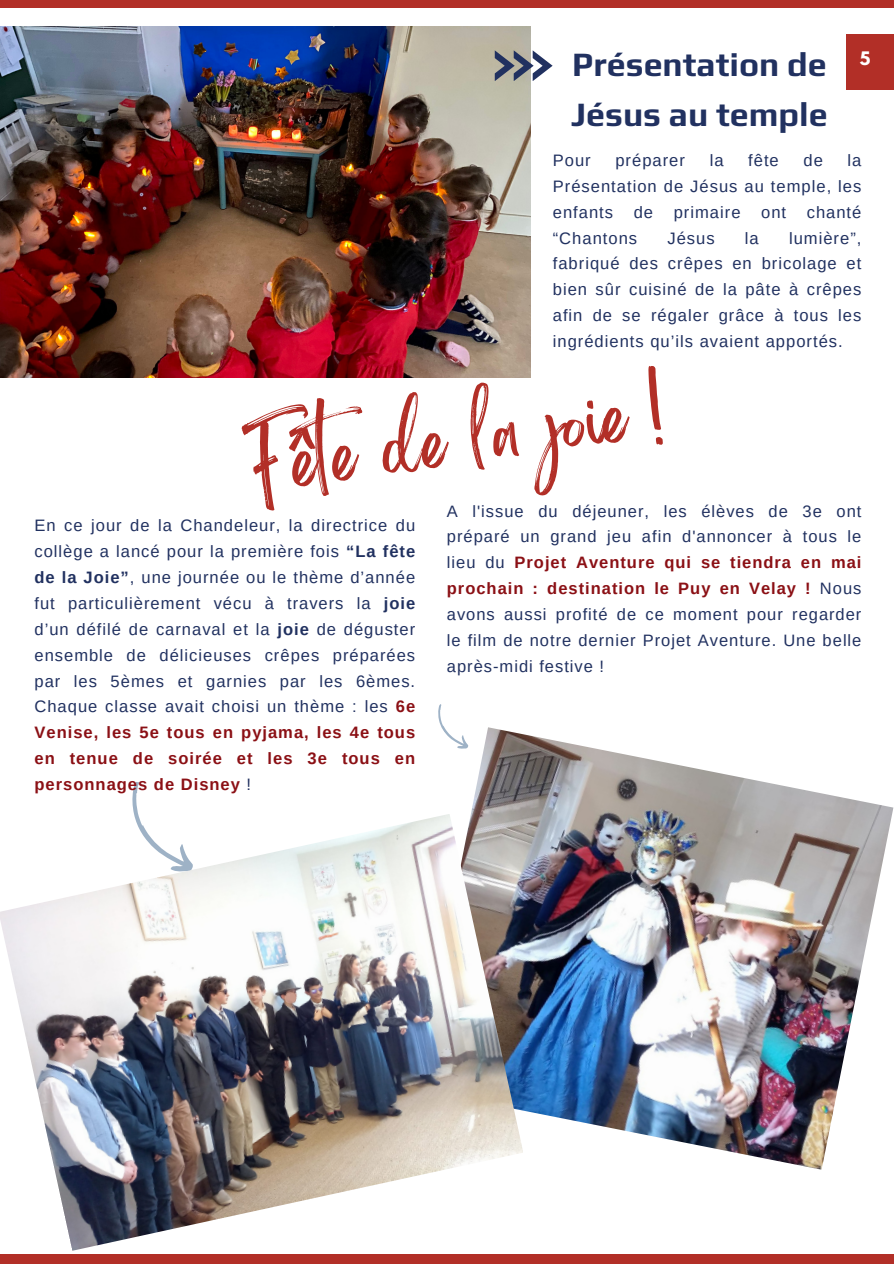
<style>
.page{position:relative;width:894px;height:1264px;background:#fff}
.page>*{position:absolute;margin:0;border:0;box-sizing:border-box;transform-origin:0 0}
.t1{font:64.35px "Brightwall";color:#b22f27}
.t2{font:700 33.9px "Play";color:#213160}
.t3{font:16.5px/25.8px "Arimo";letter-spacing:.06em;color:#213160;text-align:justify}
.t4{font:700 16.5px "League Spartan";color:#fff}
.s1{font-weight:700}
.s2{font-weight:700;color:#8b1015}
</style>
<div class="page">
<div style="left:0;top:0;width:893px;height:8px;background:#b22f27"></div>
<div style="left:0;top:1253px;width:893px;height:10px;background:#b22f27"></div>
<div style="left:846px;top:34px;width:47px;height:55px;background:#b22f27"></div>
<img style="left:0;top:26px;width:530px;height:351px">
<svg style="left:494px;top:50px;width:58px;height:31px"></svg>
<img style="left:471px;top:727px;width:422px;height:442px">
<svg style="left:132px;top:782px;width:7px;height:31px"></svg>
<img style="left:0;top:813px;width:523px;height:437px">
<svg style="left:438px;top:704px;width:31px;height:45px"></svg>
<div style="left:289px;top:992px;width:7px;height:9px;background:#b88374;border-radius:50%"></div>
<div style="left:285px;top:992px;width:11px;height:11px;background:#c99a8b;border-radius:50%"></div>
<h2 class="t2" style="left:572px;top:44px;width:256px">Présentation de</h2>
<p class="t4" style="left:859px;top:51px;width:12px">5</p>
<h2 class="t2" style="left:571px;top:95px;width:258px">Jésus au temple</h2>
<p class="t3" style="left:552px;top:147px;width:39px">Pour</p>
<p class="t3" style="left:615px;top:147px;width:71px">préparer</p>
<p class="t3" style="left:709px;top:147px;width:15px">la</p>
<p class="t3" style="left:748px;top:147px;width:32px">fête</p>
<p class="t3" style="left:803px;top:147px;width:21px">de</p>
<p class="t3" style="left:552px;top:147px;width:310px;text-indent:295px">la Présentation de Jésus au temple, les enfants de primaire ont chanté “Chantons</p>
<p class="t3" style="left:552px;top:225px;width:310px;text-indent:236px">lumière”, fabriqué des crêpes en bricolage et bien sûr cuisiné de la pâte à crêpes afin de se régaler grâce à tous les ingrédients qu’ils avaient apportés.</p>
<p class="t3" style="left:667px;top:225px;width:49px">Jésus</p>
<p class="t3" style="left:744px;top:225px;width:15px">la</p>
<h1 class="t1" style="left:245px;top:445px;width:422px;rotate:-8deg">Fête de la joie !</h1>
<p class="t3" style="left:34px;top:512px;width:382px">En ce jour de la Chandeleur, la directrice du collège a lancé pour la première fois <span class="s1">“La fête de la Joie”</span>, une journée ou le thème d’année fut particulièrement vécu à travers la <span class="s1">joie </span>d’un défilé de carnaval et la <span class="s1">joie</span> de déguster ensemble de délicieuses crêpes préparées par les 5èmes et garnies par les 6èmes.<br>Chaque classe avait choisi un thème : les <span class="s2">6e Venise, les 5e tous en pyjama, les 4e tous en tenue de soirée et les 3e tous en personnages de Disney</span> !</p>
<p class="t3" style="left:447px;top:498px;width:416px">A l'issue du déjeuner, les élèves de 3e ont préparé un grand jeu afin d'annoncer à tous le lieu du <span class="s2">Projet Aventure qui se tiendra en mai prochain : destination le Puy en Velay !</span> Nous avons aussi profité de ce moment pour regarder le film de notre dernier Projet Aventure. Une belle après-midi festive !</p>
</div>
